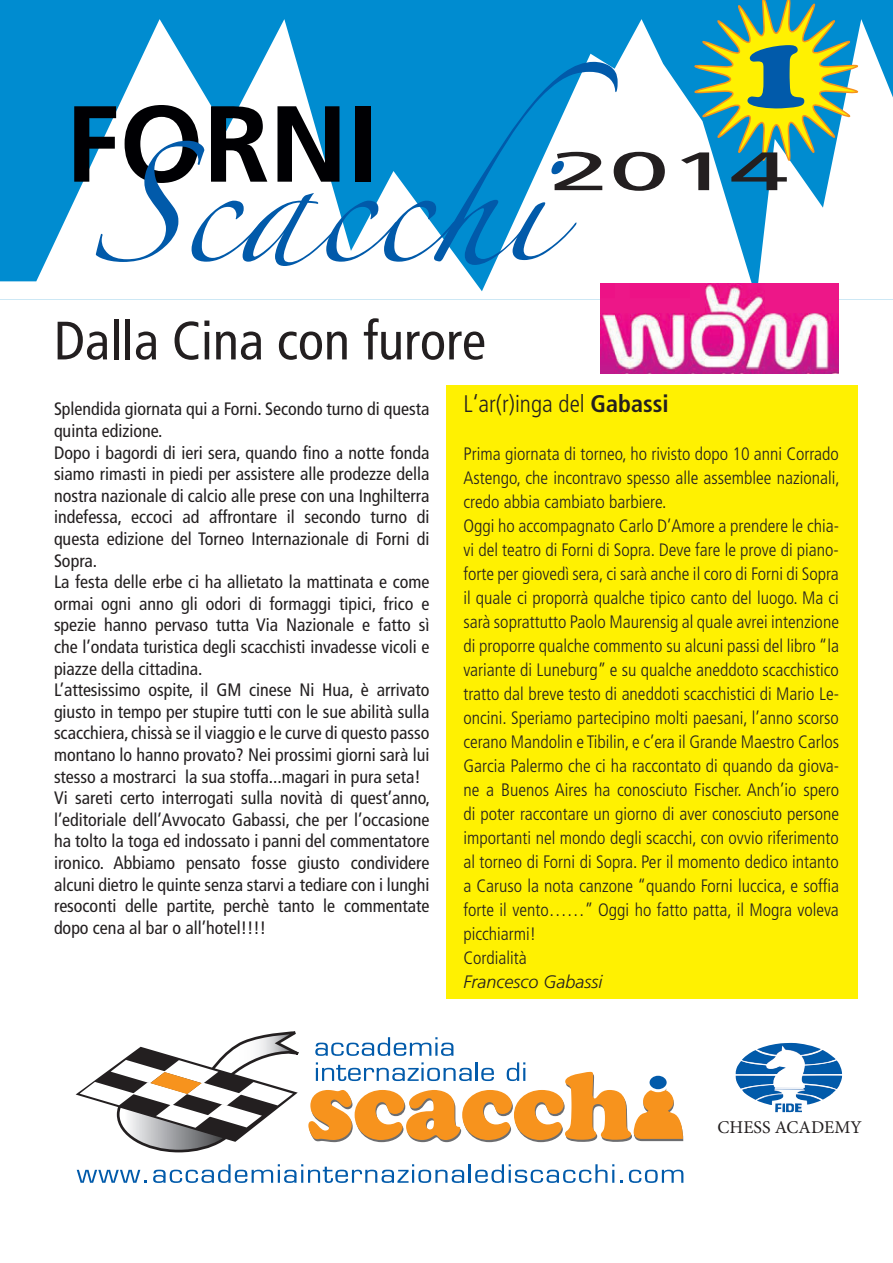
<style>
.page{position:relative;width:893px;height:1263px;background:#fff}
.page>*{position:absolute;margin:0;border:0;box-sizing:border-box;transform-origin:0 0}
.t1{font:108px "Zapfino";color:#015aaa}
.t2{font:700 108px "Frutiger LT Std";color:#000003}
.t3{font:105px "Cooper Black Std";color:#015aaa}
.t4{font:condensed 54px "Frutiger LT Std";color:#231f20}
.t5{font:54px "Frutiger LT Std";color:#231f20;scale:2 1}
.t6{font:300 condensed 24px "Frutiger LT Std";color:#231f20}
.t7{font:condensed 18px/21.6px "Frutiger LT Std";color:#231f20}
.t8{font:300 condensed 18px/24px "Frutiger LT Std";color:#231f20}
.t9{font:italic 300 18px "Frutiger LT Std";color:#231f20}
.t10{font:18px "Minion Pro";color:#231f20}
.s1{font-weight:700}
</style>
<div class="page">
<div style="left:0;top:0;width:893px;height:300px;background:#008cd0"></div>
<svg style="left:0;top:19px;width:893px;height:281px;fill:#fff"></svg>
<svg style="left:686px;top:0;width:180px;height:169px"></svg>
<svg style="left:77px;top:1170px;width:70px;height:13px"></svg>
<svg style="left:153px;top:1164px;width:461px;height:19px"></svg>
<svg style="left:629px;top:1170px;width:54px;height:13px"></svg>
<svg style="left:315px;top:1037px;width:138px;height:19px"></svg>
<svg style="left:308px;top:1062px;width:375px;height:80px"></svg>
<svg style="left:76px;top:1031px;width:223px;height:120px"></svg>
<img style="left:736px;top:1043px;width:106px;height:46px">
<img style="left:600px;top:284px;width:239px;height:90px">
<div style="left:446px;top:385px;width:412px;height:613px;background:#fff101"></div>
<h2 class="t3" style="left:743px;top:7px;width:68px">1</h2>
<h1 class="t1" style="left:89px;top:160px;width:530px">Scacchi</h1>
<h1 class="t2" style="left:65px;top:81px;width:314px">FORNI</h1>
<h3 class="t5" style="left:549px;top:140px;width:122px">2014</h3>
<h3 class="t4" style="left:54px;top:309px;width:433px">Dalla Cina con furore</h3>
<h3 class="t6" style="left:463px;top:390px;width:207px">L‘ar(r)inga del <span class="s1">Gabassi</span></h3>
<p class="t8" style="left:463px;top:442px;width:378px">Prima giornata di torneo, ho rivisto dopo 10 anni Corrado Astengo, che incontravo spesso alle assemblee nazionali, credo abbia cambiato barbiere.<br>Oggi ho accompagnato Carlo D’Amore a prendere le chia&shy;vi del teatro di Forni di Sopra. Deve fare le prove di piano&shy;forte per giovedì sera, ci sarà anche il coro di Forni di Sopra il quale ci proporrà qualche tipico canto del luogo. Ma ci sarà soprattutto Paolo Maurensig al quale avrei intenzione di proporre qualche commento su alcuni passi del libro “la variante di Luneburg” e su qualche aneddoto scacchistico tratto dal breve testo di aneddoti scacchistici di Mario Le&shy;oncini. Speriamo partecipino molti paesani, l’anno scorso cerano Mandolin e Tibilin, e c’era il Grande Maestro Carlos Garcia Palermo che ci ha raccontato di quando da giova&shy;ne a Buenos Aires ha conosciuto Fischer. Anch’io spero di poter raccontare un giorno di aver conosciuto persone importanti nel mondo degli scacchi, con ovvio riferimento al torneo di Forni di Sopra. Per il momento dedico intanto a Caruso la nota canzone “quando Forni luccica, e soffia forte il vento……” Oggi ho fatto patta, il Mogra voleva picchiarmi!<br>Cordialità</p>
<p class="t9" style="left:463px;top:972px;width:140px">Francesco Gabassi</p>
<p class="t7" style="left:54px;top:398px;width:378px">Splendida giornata qui a Forni. Secondo turno di questa quinta edizione.<br>Dopo i bagordi di ieri sera, quando fino a notte fonda siamo rimasti in piedi per assistere alle prodezze della nostra nazionale di calcio alle prese con una Inghilterra indefessa, eccoci ad affrontare il secondo turno di questa edizione del Torneo Internazionale di Forni di Sopra.<br>La festa delle erbe ci ha allietato la mattinata e come ormai ogni anno gli odori di formaggi tipici, frico e spezie hanno pervaso tutta Via Nazionale e fatto sì che l’ondata turistica degli scacchisti invadesse vicoli e piazze della cittadina.<br>L’attesissimo ospite, il GM cinese Ni Hua, è arrivato giusto in tempo per stupire tutti con le sue abilità sulla scacchiera, chissà se il viaggio e le curve di questo passo montano lo hanno provato? Nei prossimi giorni sarà lui stesso a mostrarci la sua stoffa...magari in pura seta!<br>Vi sareti certo interrogati sulla novità di quest’anno, l’editoriale dell’Avvocato Gabassi, che per l’occasione ha tolto la toga ed indossato i panni del commentatore ironico. Abbiamo pensato fosse giusto condividere alcuni dietro le quinte senza starvi a tediare con i lunghi resoconti delle partite, perchè tanto le commentate dopo cena al bar o all’hotel!!!!</p>
<p class="t10" style="left:718px;top:1115px;width:146px">CHESS ACADEMY</p>
</div>
